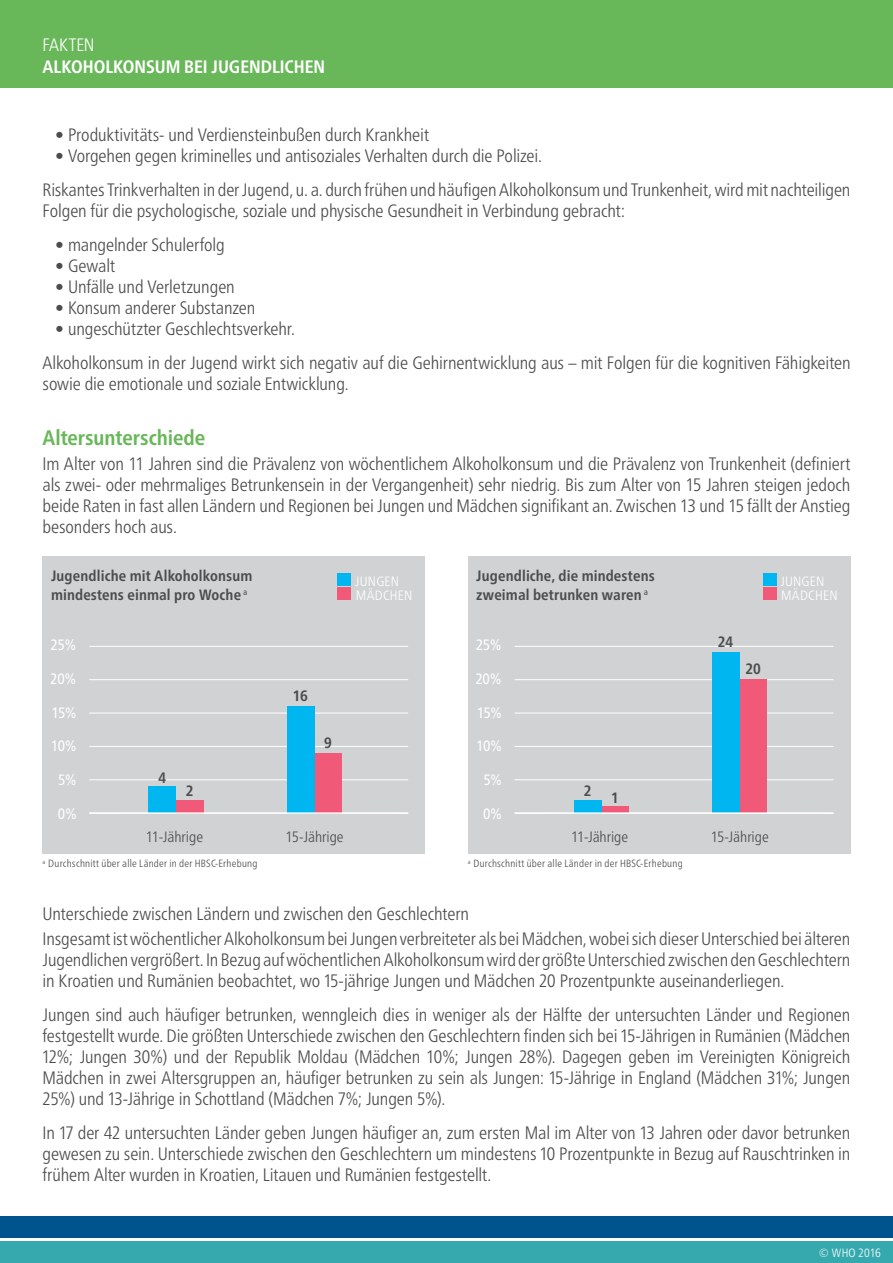
<style>
.page{position:relative;width:893px;height:1263px;background:#fff}
.page>*{position:absolute;margin:0;border:0;box-sizing:border-box;transform-origin:0 0}
.t1{font:700 condensed 21px "Frutiger Neue LT Pro";letter-spacing:-.005em;color:#68b759}
.t2{font:300 condensed 18px/21px "Frutiger Neue LTW1 G";letter-spacing:-.005em;color:#4b4c4d}
.t3{font:700 condensed 18px "Frutiger Neue LT Pro";color:#fff}
.t4{font:300 condensed 18px "Frutiger Neue LTW1 G";letter-spacing:-.005em;color:#fff}
.t5{font:700 condensed 15px/19.5px "Frutiger Neue LT Pro";letter-spacing:.01em;color:#4b4c4d}
.t6{font:300 condensed 15px "Frutiger Neue LTW1 G";color:#4b4c4d}
.t7{font:condensed 15px "Frutiger Neue LTW1 G";letter-spacing:-.02em;color:#fff}
.t8{font:300 condensed 13.5px "Frutiger Neue LTW1 G";letter-spacing:.015em;color:#fff}
.t9{font:300 condensed 12px "Frutiger Neue LTW1 G";letter-spacing:.005em;color:#fff}
.t10{font:300 condensed 10.5px "Frutiger Neue LTW1 G";letter-spacing:.02em;color:#4b4c4d}
</style>
<div class="page">
<div style="left:0;top:1242px;width:893px;height:21px;background:#36a9af"></div>
<div style="left:0;top:1216px;width:893px;height:21px;background:#00548e"></div>
<div style="left:0;top:0;width:893px;height:87px;background:#68b759"></div>
<div style="left:43px;top:556px;width:382px;height:298px;background:#d1d2d4"></div>
<hr style="left:89px;top:779px;width:319px;height:1px;background:#fff">
<hr style="left:89px;top:746px;width:319px;height:1px;background:#fff">
<hr style="left:89px;top:713px;width:319px;height:1px;background:#fff">
<hr style="left:89px;top:679px;width:319px;height:1px;background:#fff">
<hr style="left:89px;top:646px;width:319px;height:1px;background:#fff">
<div style="left:314px;top:753px;width:28px;height:60px;background:#f05978"></div>
<div style="left:287px;top:706px;width:27px;height:107px;background:#00b6f0"></div>
<div style="left:176px;top:800px;width:28px;height:13px;background:#f05978"></div>
<div style="left:148px;top:786px;width:28px;height:27px;background:#00b6f0"></div>
<hr style="left:89px;top:812px;width:319px;height:2px;background:#fff">
<div style="left:338px;top:587px;width:13px;height:13px;background:#f05978"></div>
<div style="left:338px;top:573px;width:13px;height:13px;background:#00b6f0"></div>
<div style="left:468px;top:556px;width:382px;height:298px;background:#d1d2d4"></div>
<hr style="left:514px;top:779px;width:319px;height:1px;background:#fff">
<hr style="left:514px;top:746px;width:319px;height:1px;background:#fff">
<hr style="left:514px;top:713px;width:319px;height:1px;background:#fff">
<hr style="left:514px;top:679px;width:319px;height:1px;background:#fff">
<hr style="left:514px;top:646px;width:319px;height:1px;background:#fff">
<div style="left:740px;top:679px;width:27px;height:134px;background:#f05978"></div>
<div style="left:712px;top:652px;width:28px;height:161px;background:#00b6f0"></div>
<div style="left:601px;top:806px;width:28px;height:7px;background:#f05978"></div>
<div style="left:574px;top:800px;width:27px;height:13px;background:#00b6f0"></div>
<hr style="left:514px;top:812px;width:319px;height:2px;background:#fff">
<div style="left:763px;top:587px;width:13px;height:13px;background:#f05978"></div>
<div style="left:763px;top:573px;width:13px;height:13px;background:#00b6f0"></div>
<p class="t4" style="left:59px;top:34px;width:63px">C SHEET</p>
<p class="t3" style="left:43px;top:56px;width:235px">TOBACCO USE IN ADOLESCENCE</p>
<p class="t4" style="left:43px;top:34px;width:54px">FAKTEN</p>
<p class="t3" style="left:43px;top:56px;width:284px">ALKOHOLKONSUM BEI JUGENDLICHEN</p>
<p class="t2" style="left:55px;top:125px;width:375px">• Produktivitäts- und Verdiensteinbußen durch Krankheit</p>
<p class="t2" style="left:43px;top:139px;width:809px;line-height:33.8px;text-indent:13px">• Vorgehen gegen kriminelles und antisoziales Verhalten durch die Polizei.<br>Riskantes Trinkverhalten in der Jugend, u. a. durch frühen und häufigen Alkoholkonsum und Trunkenheit, wird mit nachteiligen</p>
<p class="t2" style="left:43px;top:200px;width:584px">Folgen für die psychologische, soziale und physische Gesundheit in Verbindung gebracht:</p>
<p class="t2" style="left:55px;top:234px;width:171px">• mangelnder Schulerfolg</p>
<p class="t2" style="left:55px;top:255px;width:61px">• Gewalt</p>
<p class="t2" style="left:55px;top:276px;width:181px">• Unfälle und Verletzungen</p>
<p class="t2" style="left:55px;top:297px;width:201px">• Konsum anderer Substanzen</p>
<p class="t2" style="left:43px;top:312px;width:809px;line-height:33.8px;text-indent:13px">• ungeschützter Geschlechtsverkehr.<br>Alkoholkonsum in der Jugend wirkt sich negativ auf die Gehirnentwicklung aus – mit Folgen für die kognitiven Fähigkeiten</p>
<p class="t2" style="left:43px;top:373px;width:308px">sowie die emotionale und soziale Entwicklung.</p>
<p class="t1" style="left:43px;top:425px;width:164px">Altersunterschiede</p>
<p class="t2" style="left:43px;top:453px;width:809px;text-align:justify">Im Alter von 11 Jahren sind die Prävalenz von wöchentlichem Alkoholkonsum und die Prävalenz von Trunkenheit (definiert als zwei- oder mehrmaliges Betrunkensein in der Vergangenheit) sehr niedrig. Bis zum Alter von 15 Jahren steigen jedoch beide Raten in fast allen Ländern und Regionen bei Jungen und Mädchen signifikant an. Zwischen 13 und 15 fällt der Anstieg besonders hoch aus.</p>
<p class="t5" style="left:51px;top:566px;width:203px">Jugendliche mit Alkoholkonsum mindestens einmal pro Woche <sup>a</sup></p>
<p class="t8" style="left:355px;top:573px;width:45px">JUNGEN</p>
<p class="t8" style="left:356px;top:587px;width:58px">MÄDCHEN</p>
<p class="t5" style="left:476px;top:566px;width:180px">Jugendliche, die mindestens zweimal betrunken waren <sup>a</sup></p>
<p class="t8" style="left:780px;top:573px;width:45px">JUNGEN</p>
<p class="t8" style="left:781px;top:587px;width:58px">MÄDCHEN</p>
<p class="t7" style="left:51px;top:636px;width:27px">25%</p>
<p class="t7" style="left:50px;top:670px;width:27px">20%</p>
<p class="t7" style="left:476px;top:636px;width:27px">25%</p>
<p class="t7" style="left:475px;top:670px;width:27px">20%</p>
<p class="t5" style="left:718px;top:632px;width:17px">24</p>
<p class="t5" style="left:746px;top:659px;width:17px">20</p>
<p class="t5" style="left:293px;top:686px;width:16px">16</p>
<p class="t7" style="left:51px;top:703px;width:27px">15%</p>
<p class="t7" style="left:477px;top:703px;width:27px">15%</p>
<p class="t7" style="left:51px;top:737px;width:27px">10%</p>
<p class="t5" style="left:324px;top:732px;width:9px">9</p>
<p class="t7" style="left:476px;top:737px;width:27px">10%</p>
<p class="t7" style="left:58px;top:771px;width:20px">5%</p>
<p class="t5" style="left:159px;top:768px;width:9px">4</p>
<p class="t5" style="left:186px;top:780px;width:9px">2</p>
<p class="t7" style="left:483px;top:771px;width:20px">5%</p>
<p class="t5" style="left:584px;top:781px;width:9px">2</p>
<p class="t5" style="left:611px;top:788px;width:9px">1</p>
<p class="t7" style="left:58px;top:804px;width:20px">0%</p>
<p class="t7" style="left:483px;top:804px;width:20px">0%</p>
<p class="t6" style="left:146px;top:828px;width:59px">11-Jährige</p>
<p class="t6" style="left:285px;top:828px;width:60px">15-Jährige</p>
<p class="t6" style="left:571px;top:828px;width:59px">11-Jährige</p>
<p class="t6" style="left:711px;top:828px;width:60px">15-Jährige</p>
<p class="t10" style="left:43px;top:857px;width:216px"><sup>a</sup> Durchschnitt über alle Länder in der HBSC-Erhebung</p>
<p class="t10" style="left:468px;top:857px;width:216px"><sup>a</sup> Durchschnitt über alle Länder in der HBSC-Erhebung</p>
<p class="t2" style="left:43px;top:901px;width:809px;line-height:25.2px">Unterschiede zwischen Ländern und zwischen den Geschlechtern<br>Insgesamt ist wöchentlicher Alkoholkonsum bei Jungen verbreiteter als bei Mädchen, wobei sich dieser Unterschied bei älteren</p>
<p class="t2" style="left:43px;top:949px;width:809px">Jugendlichen vergrößert. In Bezug auf wöchentlichen Alkoholkonsum wird der größte Unterschied zwischen den Geschlechtern in Kroatien und Rumänien beobachtet, wo 15-jährige Jungen und Mädchen 20 Prozentpunkte auseinanderliegen.</p>
<p class="t2" style="left:43px;top:1004px;width:809px;text-align:justify">Jungen sind auch häufiger betrunken, wenngleich dies in weniger als der Hälfte der untersuchten Länder und Regionen festgestellt wurde. Die größten Unterschiede zwischen den Geschlechtern finden sich bei 15-Jährigen in Rumänien (Mädchen 12%; Jungen 30%) und der Republik Moldau (Mädchen 10%; Jungen 28%). Dagegen geben im Vereinigten Königreich Mädchen in zwei Altersgruppen an, häufiger betrunken zu sein als Jungen: 15-Jährige in England (Mädchen 31%; Jungen 25%) und 13-Jährige in Schottland (Mädchen 7%; Jungen 5%).</p>
<p class="t2" style="left:43px;top:1122px;width:809px;text-align:justify">In 17 der 42 untersuchten Länder geben Jungen häufiger an, zum ersten Mal im Alter von 13 Jahren oder davor betrunken gewesen zu sein. Unterschiede zwischen den Geschlechtern um mindestens 10 Prozentpunkte in Bezug auf Rauschtrinken in frühem Alter wurden in Kroatien, Litauen und Rumänien festgestellt.</p>
<p class="t9" style="left:819px;top:1246px;width:64px">© WHO 2016</p>
</div>
